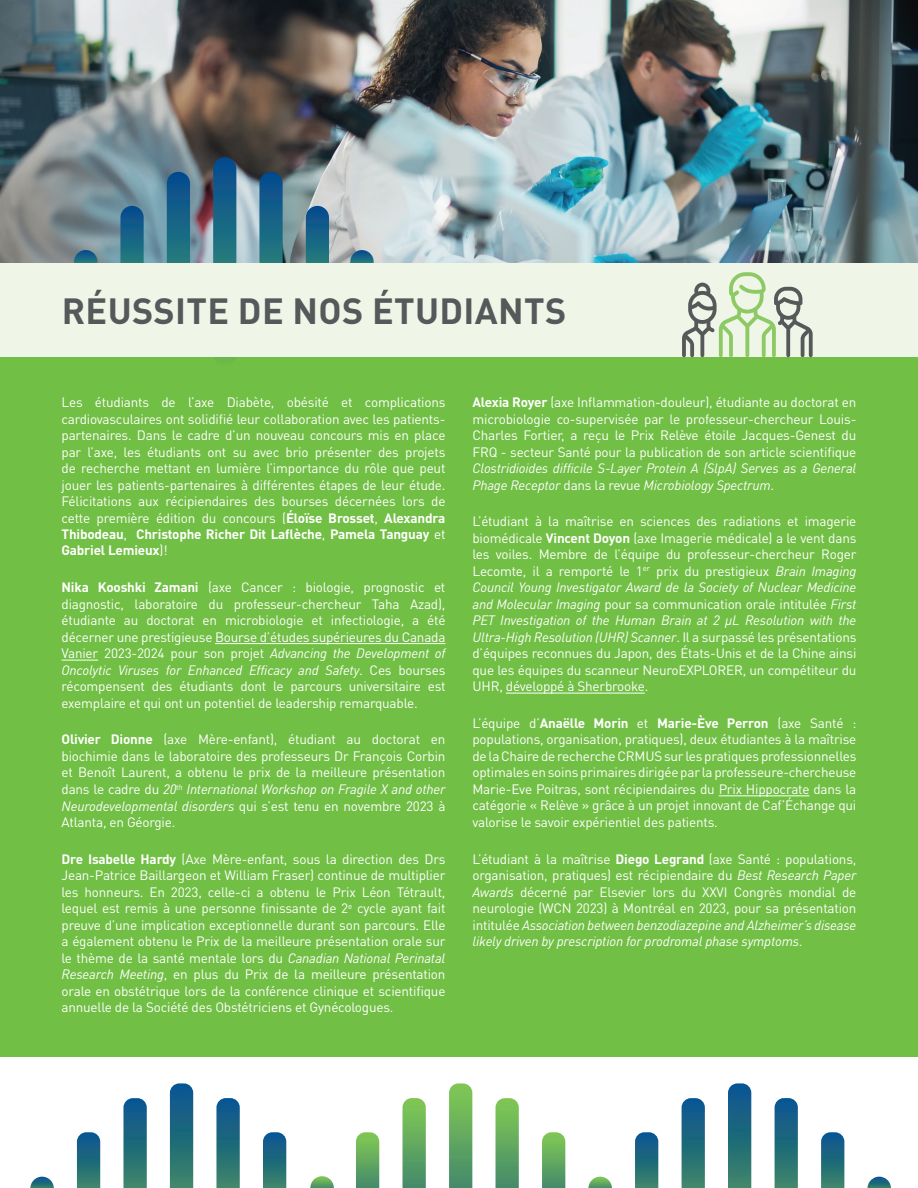
<style>
.page{position:relative;width:918px;height:1188px;background:#fff}
.page>*{position:absolute;margin:0;border:0;box-sizing:border-box;transform-origin:0 0}
.t1{font:700 36px "DIN Pro";letter-spacing:.01em;color:#57585a}
.t2{font:13.5px/16.5px "DIN Pro";letter-spacing:-.015em;color:#fff;text-align:justify}
.t3{font:italic 13.5px/16.5px "DIN";letter-spacing:-.015em;color:#fff}
.s1{font-weight:700}
.s2{font-family:"DIN";font-style:italic}
.s3{font-family:"DIN Pro";font-style:normal}
</style>
<div class="page">
<img style="left:0;top:0;width:918px;height:264px">
<div style="left:0;top:356px;width:918px;height:700px;background:#71bf44"></div>
<svg style="left:350px;top:250px;width:24px;height:24px"></svg>
<svg style="left:74px;top:250px;width:23px;height:24px"></svg>
<svg style="left:120px;top:206px;width:24px;height:112px"></svg>
<svg style="left:167px;top:172px;width:23px;height:180px;background:#186487"></svg>
<svg style="left:213px;top:157px;width:23px;height:209px;background:#1d6982"></svg>
<svg style="left:259px;top:172px;width:24px;height:180px;background:#1b6687"></svg>
<svg style="left:306px;top:206px;width:23px;height:112px"></svg>
<hr style="left:215px;top:643px;width:230px;height:1px;background:#fff">
<hr style="left:62px;top:660px;width:36px;height:1px;background:#fff">
<hr style="left:506px;top:693px;width:139px;height:1px;background:#fff">
<hr style="left:719px;top:796px;width:90px;height:1px;background:#fff">
<div style="left:0;top:264px;width:918px;height:93px;background:#eff6e8"></div>
<svg style="left:682px;top:272px;width:131px;height:85px"></svg>
<svg style="left:123px;top:1098px;width:24px;height:90px;background:#2c7282"></svg>
<svg style="left:77px;top:1132px;width:23px;height:56px"></svg>
<svg style="left:30px;top:1177px;width:24px;height:11px"></svg>
<svg style="left:310px;top:1176px;width:24px;height:12px"></svg>
<svg style="left:263px;top:1132px;width:23px;height:56px"></svg>
<svg style="left:216px;top:1098px;width:24px;height:90px;background:#2c7282"></svg>
<svg style="left:170px;top:1083px;width:23px;height:105px;background:#256e7e"></svg>
<svg style="left:496px;top:1098px;width:23px;height:90px;background:#66ab63"></svg>
<svg style="left:542px;top:1132px;width:23px;height:56px"></svg>
<svg style="left:588px;top:1177px;width:24px;height:11px"></svg>
<svg style="left:356px;top:1132px;width:23px;height:56px"></svg>
<svg style="left:403px;top:1098px;width:23px;height:90px;background:#66ab63"></svg>
<svg style="left:449px;top:1083px;width:23px;height:105px;background:#65ab62"></svg>
<svg style="left:682px;top:1098px;width:23px;height:90px;background:#266e7f"></svg>
<svg style="left:635px;top:1132px;width:23px;height:56px"></svg>
<svg style="left:867px;top:1177px;width:24px;height:11px"></svg>
<svg style="left:821px;top:1132px;width:23px;height:56px"></svg>
<svg style="left:775px;top:1098px;width:23px;height:90px;background:#266e7f"></svg>
<svg style="left:728px;top:1083px;width:23px;height:105px;background:#256e7e"></svg>
<h1 class="t1" style="left:62px;top:287px;width:506px">RÉUSSITE DE NOS ÉTUDIANTS</h1>
<p class="t2" style="left:62px;top:393px;width:386px">Les étudiants de l’axe Diabète, obésité et complications cardiovasculaires ont solidifié leur collaboration avec les patients&shy;partenaires. Dans le cadre d’un nouveau concours mis en place par l’axe, les étudiants ont su avec brio présenter des projets de recherche mettant en lumière l’importance du rôle que peut jouer les patients-partenaires à différentes étapes de leur étude.<br>Félicitations aux récipiendaires des bourses décernées lors de cette première édition du concours (<span class="s1">Éloïse Brosset</span>, <span class="s1">Alexandra Thibodeau</span>, <span class="s1">Christophe Richer Dit Laflèche</span>, <span class="s1">Pamela Tanguay</span> et <span class="s1">Gabriel Lemieux</span>)!</p>
<p class="t2" style="left:62px;top:579px;width:386px"><span class="s1">Nika Kooshki Zamani</span> (axe Cancer : biologie, prognostic et diagnostic, laboratoire du professeur-chercheur Taha Azad), étudiante au doctorat en microbiologie et infectiologie, a été décerner une prestigieuse Bourse d’études supérieures du Canada Vanier 2023-2024 pour son projet <span class="s2">Advancing the Development of</span></p>
<p class="t3" style="left:62px;top:661px;width:385px">Oncolytic Viruses for Enhanced Efficacy and Safety<span class="s3">. Ces bourses</span></p>
<p class="t2" style="left:62px;top:678px;width:386px">récompensent des étudiants dont le parcours universitaire est exemplaire et qui ont un potentiel de leadership remarquable.</p>
<p class="t2" style="left:62px;top:731px;width:385px"><span class="s1">Olivier Dionne</span> (axe Mère-enfant), étudiant au doctorat en biochimie dans le laboratoire des professeurs Dr François Corbin et Benoît Laurent, a obtenu le prix de la meilleure présentation</p>
<p class="t3" style="left:62px;top:781px;width:385px"><span class="s3">dans le cadre du</span> 20<sup>th</sup> International Workshop on Fragile X and other<br>Neurodevelopmental disorders <span class="s3">qui s’est tenu en novembre 2023 à</span></p>
<p class="t2" style="left:62px;top:813px;width:115px">Atlanta, en Géorgie.</p>
<p class="t2" style="left:62px;top:850px;width:385px"><span class="s1">Dre Isabelle Hardy</span> (Axe Mère-enfant, sous la direction des Drs Jean-Patrice Baillargeon et William Fraser) continue de multiplier les honneurs. En 2023, celle-ci a obtenu le Prix Léon Tétrault, lequel est remis à une personne finissante de 2<sup>e</sup> cycle ayant fait preuve d’une implication exceptionnelle durant son parcours. Elle a également obtenu le Prix de la meilleure présentation orale sur le thème de la santé mentale lors du <span class="s2">Canadian National Perinatal Research Meeting</span>, en plus du Prix de la meilleure présentation orale en obstétrique lors de la conférence clinique et scientifique annuelle de la Société des Obstétriciens et Gynécologues.</p>
<p class="t2" style="left:472px;top:393px;width:385px"><span class="s1">Alexia Royer</span> (axe Inflammation-douleur), étudiante au doctorat en microbiologie co-supervisée par le professeur-chercheur Louis-Charles Fortier, a reçu le Prix Relève étoile Jacques-Genest du FRQ - secteur Santé pour la publication de son article scientifique</p>
<p class="t3" style="left:472px;top:460px;width:385px">Clostridioides difficile S-Layer Protein A (SlpA) Serves as a General<br>Phage Receptor <span class="s3">dans la revue</span> Microbiology Spectrum<span class="s3">.</span></p>
<p class="t2" style="left:472px;top:513px;width:385px">L’étudiant à la maîtrise en sciences des radiations et imagerie biomédicale <span class="s1">Vincent Doyon</span> (axe Imagerie médicale) a le vent dans les voiles. Membre de l’équipe du professeur-chercheur Roger Lecomte, il a remporté le 1<sup>er</sup> prix du prestigieux <span class="s2">Brain Imaging</span></p>
<p class="t3" style="left:473px;top:579px;width:385px">Council Young Investigator Award de la Society of Nuclear Medicine</p>
<p class="t2" style="left:473px;top:595px;width:385px"><span class="s2">and Molecular Imaging</span> pour sa communication orale intitulée <span class="s2">First</span></p>
<p class="t3" style="left:473px;top:612px;width:385px">PET Investigation of the Human Brain at 2 µL Resolution with the<br>Ultra-High Resolution (UHR) Scanner<span class="s3">. Il a surpassé les présentations</span></p>
<p class="t2" style="left:473px;top:645px;width:385px">d’équipes reconnues du Japon, des États-Unis et de la Chine ainsi que les équipes du scanneur NeuroEXPLORER, un compétiteur du UHR, développé à Sherbrooke.</p>
<p class="t2" style="left:473px;top:714px;width:385px">L’équipe d’<span class="s1">Anaëlle Morin</span> et <span class="s1">Marie-Ève Perron</span> (axe Santé : populations, organisation, pratiques), deux étudiantes à la maîtrise de la Chaire de recherche CRMUS sur les pratiques professionnelles optimales en soins primaires dirigée par la professeure-chercheuse Marie-Eve Poitras, sont récipiendaires du Prix Hippocrate dans la catégorie « Relève » grâce à un projet innovant de Caf’Échange qui valorise le savoir expérientiel des patients.</p>
<p class="t2" style="left:473px;top:850px;width:385px">L’étudiant à la maîtrise <span class="s1">Diego Legrand</span> (axe Santé : populations, organisation, pratiques) est récipiendaire du <span class="s2">Best Research Paper Awards</span> décerné par Elsevier lors du XXVI Congrès mondial de neurologie (WCN 2023) à Montréal en 2023, pour sa présentation</p>
<p class="t3" style="left:473px;top:916px;width:385px"><span class="s3">intitulée</span> Association between benzodiazepine and Alzheimer’s disease likely driven by prescription for prodromal phase symptoms<span class="s3">.</span></p>
</div>
